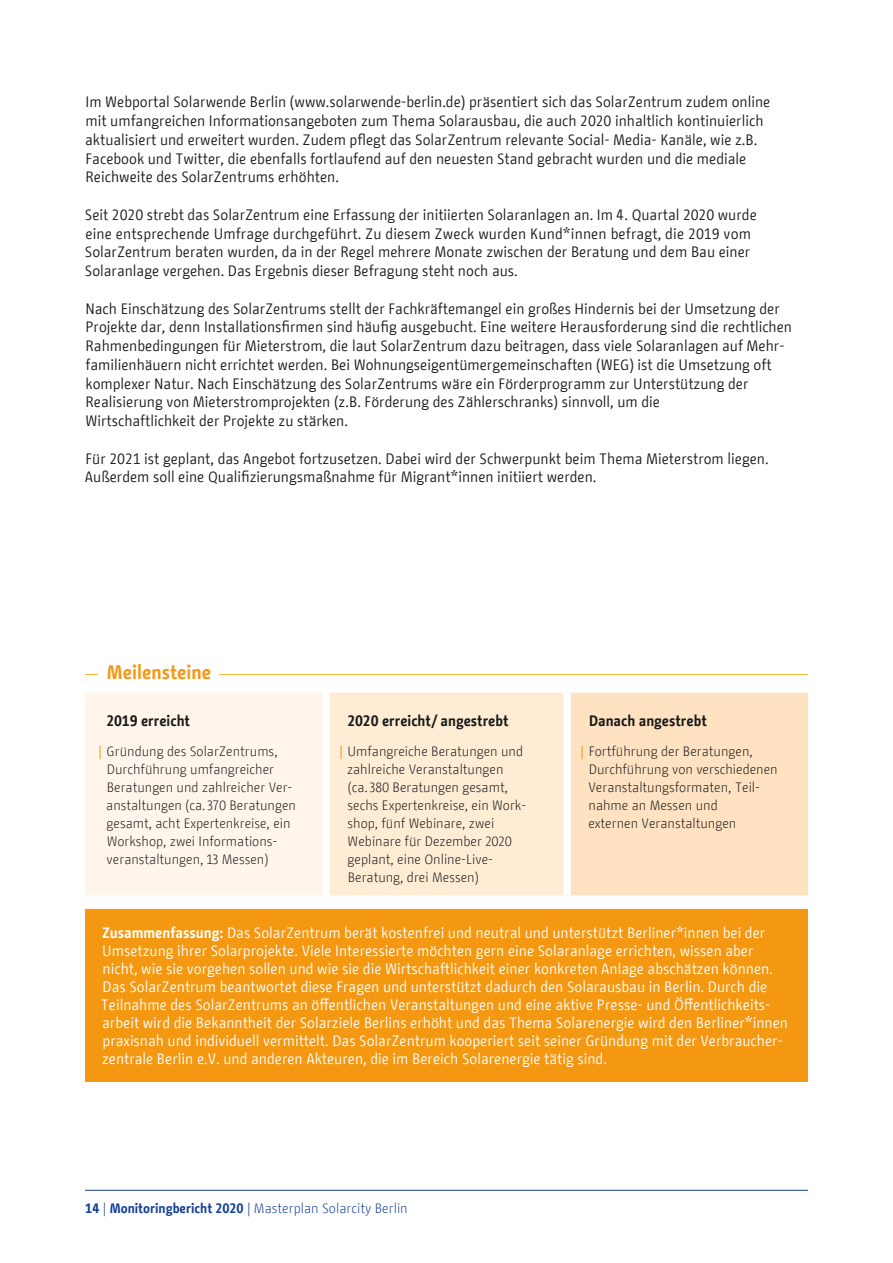
<style>
.page{position:relative;width:893px;height:1263px;background:#fff}
.page>*{position:absolute;margin:0;border:0;box-sizing:border-box;transform-origin:0 0}
.t1{font:700 19.5px "BMF Change";color:#f49915}
.t2{font:15px/18.8px "BMF Change";color:#1a1a18}
.t3{font:15px/18px "BMF Change";color:#fff}
.t4{font:700 15px "BMF Change";color:#1a1a18}
.t5{font:300 13.5px/18px "BMF Change";color:#1a1a18}
.t6{font:300 13.5px "BMF Change";color:#134094}
.s1{font-weight:400;color:#f49812}
.s2{font-weight:700}
</style>
<div class="page">
<hr style="left:85px;top:1190px;width:723px;height:1px;background:#134094">
<hr style="left:85px;top:674px;width:723px;height:1px;background:#f6bb37">
<div style="left:98px;top:671px;width:121px;height:10px;background:#fff"></div>
<div style="left:85px;top:689px;width:241px;height:210px;background:#fff5ea"></div>
<div style="left:326px;top:689px;width:241px;height:210px;background:#feecd5"></div>
<div style="left:567px;top:689px;width:241px;height:210px;background:#fee2c1"></div>
<div style="left:85px;top:685px;width:241px;height:8px;background:#fff"></div>
<div style="left:85px;top:895px;width:241px;height:8px;background:#fff"></div>
<div style="left:567px;top:685px;width:241px;height:8px;background:#fff"></div>
<div style="left:567px;top:895px;width:241px;height:8px;background:#fff"></div>
<div style="left:326px;top:685px;width:241px;height:8px;background:#fff"></div>
<div style="left:322px;top:693px;width:8px;height:202px;background:#fff"></div>
<div style="left:563px;top:693px;width:8px;height:202px;background:#fff"></div>
<div style="left:326px;top:895px;width:241px;height:8px;background:#fff"></div>
<div style="left:85px;top:909px;width:723px;height:172px;background:#f49812"></div>
<hr style="left:85px;top:1081px;width:723px;height:1px;background:#f49812">
<p class="t2" style="left:85px;top:93px;width:687px">Im Webportal Solarwende Berlin (www.solarwende-berlin.de) präsentiert sich das SolarZentrum zudem online mit umfangreichen Informationsangeboten zum Thema Solarausbau, die auch 2020 inhaltlich kontinuierlich aktualisiert und erweitert wurden. Zudem pflegt das SolarZentrum relevante Social- Media- Kanäle, wie z.B.<br>Facebook und Twitter, die ebenfalls fortlaufend auf den neuesten Stand gebracht wurden und die mediale Reichweite des SolarZentrums erhöhten.</p>
<p class="t2" style="left:85px;top:205px;width:673px">Seit 2020 strebt das SolarZentrum eine Erfassung der initiierten Solaranlagen an. Im 4. Quartal 2020 wurde eine entsprechende Umfrage durchgeführt. Zu diesem Zweck wurden Kund*innen befragt, die 2019 vom SolarZentrum beraten wurden, da in der Regel mehrere Monate zwischen der Beratung und dem Bau einer Solaranlage vergehen. Das Ergebnis dieser Befragung steht noch aus.</p>
<p class="t2" style="left:85px;top:299px;width:708px">Nach Einschätzung des SolarZentrums stellt der Fachkräftemangel ein großes Hindernis bei der Umsetzung der Projekte dar, denn Installationsfirmen sind häufig ausgebucht. Eine weitere Herausforderung sind die rechtlichen Rahmenbedingungen für Mieterstrom, die laut SolarZentrum dazu beitragen, dass viele Solaranlagen auf Mehr&shy;familienhäuern nicht errichtet werden. Bei Wohnungseigentümergemeinschaften (WEG) ist die Umsetzung oft komplexer Natur. Nach Einschätzung des SolarZentrums wäre ein Förderprogramm zur Unterstützung der Realisierung von Mieterstromprojekten (z.B. Förderung des Zählerschranks) sinnvoll, um die<br>Wirtschaftlichkeit der Projekte zu stärken.</p>
<p class="t2" style="left:85px;top:449px;width:685px">Für 2021 ist geplant, das Angebot fortzusetzen. Dabei wird der Schwerpunkt beim Thema Mieterstrom liegen.<br>Außerdem soll eine Qualifizierungsmaßnahme für Migrant*innen initiiert werden.</p>
<h1 class="t1" style="left:107px;top:658px;width:106px">Meilensteine</h1>
<p class="t4" style="left:106px;top:710px;width:85px">2019 erreicht</p>
<p class="t5" style="left:106px;top:742px;width:191px;text-indent:-8px"><span class="s1">|</span> Gründung des SolarZentrums,<br>Durchführung umfangreicher<br>Beratungen und zahlreicher Ver&shy;anstaltungen (ca. 370 Beratungen gesamt, acht Expertenkreise, ein<br>Workshop, zwei Informations&shy;veranstaltungen, 13 Messen)</p>
<p class="t4" style="left:347px;top:710px;width:163px">2020 erreicht/ angestrebt</p>
<p class="t5" style="left:347px;top:742px;width:181px;text-indent:-8px"><span class="s1">|</span> Umfangreiche Beratungen und zahlreiche Veranstaltungen (ca. 380 Beratungen gesamt, sechs Expertenkreise, ein Work&shy;shop, fünf Webinare, zwei<br>Webinare für Dezember 2020 geplant, eine Online-Live-<br>Beratung, drei Messen)</p>
<p class="t4" style="left:589px;top:710px;width:119px">Danach angestrebt</p>
<p class="t5" style="left:588px;top:742px;width:191px;text-indent:-8px"><span class="s1">|</span> Fortführung der Beratungen,<br>Durchführung von verschiedenen<br>Veranstaltungsformaten, Teil&shy;nahme an Messen und<br>externen Veranstaltungen</p>
<p class="t3" style="left:101px;top:924px;width:688px"><span class="s2">Zusammenfassung:</span> Das SolarZentrum berät kostenfrei und neutral und unterstützt Berliner*innen bei der Umsetzung ihrer Solarprojekte. Viele Interessierte möchten gern eine Solaranlage errichten, wissen aber nicht, wie sie vorgehen sollen und wie sie die Wirtschaftlichkeit einer konkreten Anlage abschätzen können.<br>Das SolarZentrum beantwortet diese Fragen und unterstützt dadurch den Solarausbau in Berlin. Durch die Teilnahme des SolarZentrums an öffentlichen Veranstaltungen und eine aktive Presse- und Öffentlichkeits&shy;arbeit wird die Bekanntheit der Solarziele Berlins erhöht und das Thema Solarenergie wird den Berliner*innen praxisnah und individuell vermittelt. Das SolarZentrum kooperiert seit seiner Gründung mit der Verbraucher&shy;zentrale Berlin e.V. und anderen Akteuren, die im Bereich Solarenergie tätig sind.</p>
<p class="t6" style="left:85px;top:1199px;width:324px"><span class="s2">14</span> | <span class="s2">Monitoringbericht 2020</span> | Masterplan Solarcity Berlin</p>
</div>
